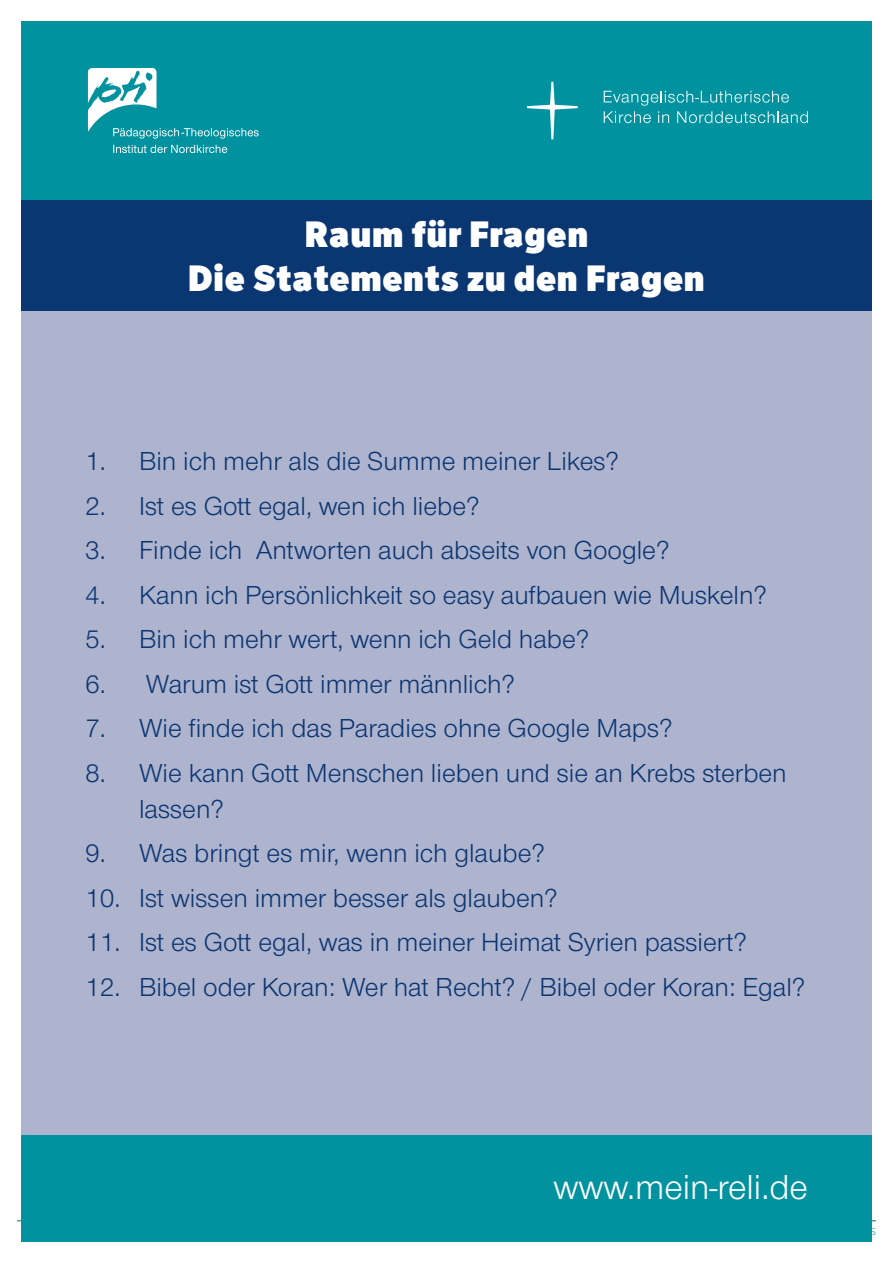
<style>
.page{position:relative;width:893px;height:1263px;background:#fff}
.page>*{position:absolute;margin:0;border:0;box-sizing:border-box;transform-origin:0 0}
.t1{font:900 36px/43.2px "Nort";color:#fff;text-align:center}
.t2{font:36px "Nordelbica";color:#fff}
.t3{font:27px/36px "Nordelbica";color:#0a3672}
</style>
<div class="page">
<hr style="left:17px;top:1220px;width:859px;height:1px;background:#006f78">
<div style="left:21px;top:21px;width:851px;height:179px;background:#00929e"></div>
<div style="left:21px;top:285px;width:851px;height:850px;background:#aeb3ce"></div>
<div style="left:21px;top:200px;width:851px;height:110px;background:#0a3672"></div>
<div style="left:21px;top:1135px;width:851px;height:107px;background:#00929e"></div>
<svg style="left:113px;top:145px;width:114px;height:8px"></svg>
<svg style="left:88px;top:68px;width:171px;height:71px"></svg>
<svg style="left:604px;top:91px;width:204px;height:32px"></svg>
<svg style="left:527px;top:82px;width:51px;height:57px"></svg>
<h1 class="t1" style="left:188px;top:213px;width:519px">Raum für Fragen<br>Die Statements zu den Fragen</h1>
<p class="t3" style="left:85px;top:443px;width:535px">1. Bin ich mehr als die Summe meiner Likes?</p>
<p class="t3" style="left:85px;top:488px;width:396px">2. Ist es Gott egal, wen ich liebe?</p>
<p class="t3" style="left:85px;top:532px;width:586px">3. Finde ich Antworten auch abseits von Google?</p>
<p class="t3" style="left:85px;top:577px;width:683px">4. Kann ich Persönlichkeit so easy aufbauen wie Muskeln?</p>
<p class="t3" style="left:85px;top:621px;width:506px">5. Bin ich mehr wert, wenn ich Geld habe?</p>
<p class="t3" style="left:85px;top:666px;width:431px">6. Warum ist Gott immer männlich?</p>
<p class="t3" style="left:85px;top:710px;width:589px">7. Wie finde ich das Paradies ohne Google Maps?</p>
<p class="t3" style="left:139px;top:755px;width:649px;text-indent:-54px">8. Wie kann Gott Menschen lieben und sie an Krebs sterben lassen?</p>
<p class="t3" style="left:85px;top:835px;width:461px">9. Was bringt es mir, wenn ich glaube?</p>
<p class="t3" style="left:85px;top:880px;width:474px">10. Ist wissen immer besser als glauben?</p>
<p class="t3" style="left:85px;top:924px;width:663px">11. Ist es Gott egal, was in meiner Heimat Syrien passiert?</p>
<p class="t3" style="left:85px;top:969px;width:722px">12. Bibel oder Koran: Wer hat Recht? / Bibel oder Koran: Egal?</p>
<h1 class="t2" style="left:553px;top:1167px;width:256px">www.mein-reli.de</h1>
</div>
